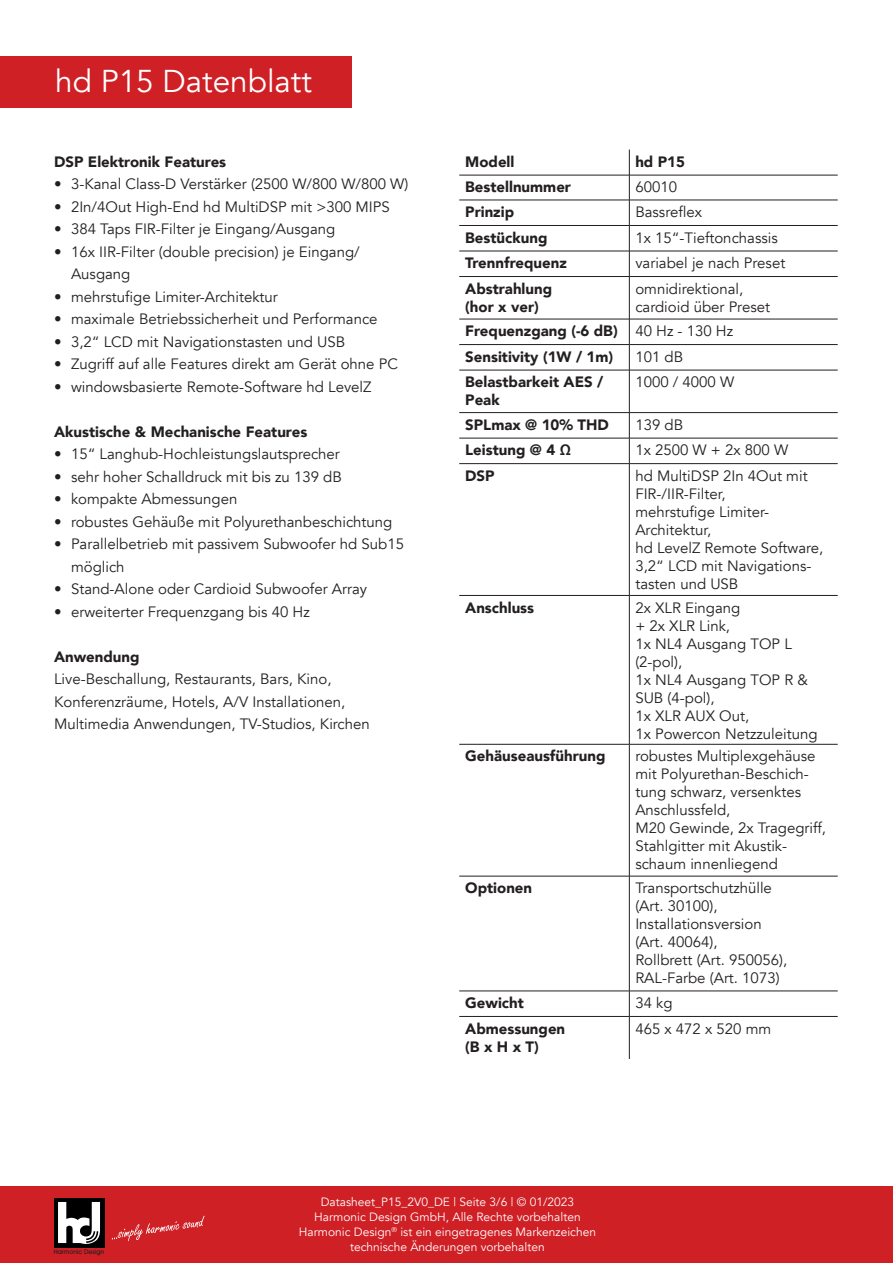
<style>
.page{position:relative;width:893px;height:1263px;background:#fff}
.page>*{position:absolute;margin:0;border:0;box-sizing:border-box;transform-origin:0 0}
.t1{font:31.5px "Avenir";color:#fff}
.t2{font:15px/18px "Avenir";color:#231f20}
.t3{font:900 15px/18px "Avenir";color:#231f20}
.t4{font:12px/15px "Avenir";color:#fff;text-align:center}
.t5{font:500 6.45px "Avant Garde IT Cby BT";color:#231f20}
.s1{font-weight:400}
</style>
<div class="page">
<div style="left:0;top:1186px;width:893px;height:77px;background:#cf2026"></div>
<div style="left:54px;top:1198px;width:50px;height:49px;background:#000001"></div>
<svg style="left:58px;top:1202px;width:42px;height:42px"></svg>
<svg style="left:112px;top:1216px;width:93px;height:25px"></svg>
<svg style="left:629px;top:150px;width:1px;height:126px"></svg>
<hr style="left:629px;top:277px;width:1px;height:42px;background:#231f20">
<svg style="left:629px;top:320px;width:1px;height:50px"></svg>
<hr style="left:629px;top:370px;width:1px;height:42px;background:#231f20">
<svg style="left:629px;top:413px;width:1px;height:50px"></svg>
<hr style="left:629px;top:464px;width:1px;height:131px;background:#231f20">
<hr style="left:629px;top:596px;width:1px;height:148px;background:#231f20">
<hr style="left:629px;top:744px;width:1px;height:132px;background:#231f20">
<hr style="left:629px;top:876px;width:1px;height:115px;background:#231f20">
<svg style="left:629px;top:992px;width:1px;height:24px"></svg>
<hr style="left:629px;top:1017px;width:1px;height:42px;background:#231f20">
<hr style="left:459px;top:200px;width:170px;height:1px;background:#231f20">
<hr style="left:629px;top:200px;width:209px;height:1px;background:#231f20">
<hr style="left:459px;top:344px;width:170px;height:1px;background:#231f20">
<hr style="left:629px;top:344px;width:209px;height:1px;background:#231f20">
<hr style="left:459px;top:438px;width:170px;height:1px;background:#231f20">
<hr style="left:629px;top:438px;width:209px;height:1px;background:#231f20">
<hr style="left:459px;top:463px;width:170px;height:1px;background:#231f20">
<hr style="left:629px;top:463px;width:209px;height:1px;background:#231f20">
<hr style="left:459px;top:595px;width:170px;height:1px;background:#231f20">
<hr style="left:629px;top:595px;width:209px;height:1px;background:#231f20">
<hr style="left:459px;top:744px;width:170px;height:1px;background:#231f20">
<hr style="left:629px;top:744px;width:209px;height:1px;background:#231f20">
<hr style="left:459px;top:876px;width:170px;height:1px;background:#231f20">
<hr style="left:629px;top:876px;width:209px;height:1px;background:#231f20">
<hr style="left:459px;top:991px;width:170px;height:1px;background:#231f20">
<hr style="left:629px;top:991px;width:209px;height:1px;background:#231f20">
<hr style="left:459px;top:1016px;width:170px;height:1px;background:#231f20">
<hr style="left:629px;top:1016px;width:209px;height:1px;background:#231f20">
<hr style="left:459px;top:175px;width:170px;height:1px;background:#231f20">
<hr style="left:629px;top:175px;width:209px;height:1px;background:#231f20">
<hr style="left:459px;top:225px;width:170px;height:1px;background:#231f20">
<hr style="left:629px;top:225px;width:209px;height:1px;background:#231f20">
<hr style="left:459px;top:251px;width:170px;height:1px;background:#231f20">
<hr style="left:629px;top:251px;width:209px;height:1px;background:#231f20">
<hr style="left:459px;top:276px;width:170px;height:1px;background:#231f20">
<hr style="left:629px;top:276px;width:209px;height:1px;background:#231f20">
<hr style="left:459px;top:319px;width:170px;height:1px;background:#231f20">
<hr style="left:629px;top:319px;width:209px;height:1px;background:#231f20">
<hr style="left:459px;top:370px;width:170px;height:1px;background:#231f20">
<hr style="left:629px;top:370px;width:209px;height:1px;background:#231f20">
<hr style="left:459px;top:412px;width:170px;height:1px;background:#231f20">
<hr style="left:629px;top:412px;width:209px;height:1px;background:#231f20">
<div style="left:0;top:57px;width:351px;height:51px;background:#cf2026"></div>
<h1 class="t1" style="left:55px;top:62px;width:258px">hd P15 Datenblatt</h1>
<p class="t3" style="left:54px;top:152px;width:174px">DSP Elektronik Features</p>
<p class="t2" style="left:54px;top:175px;width:356px">• 3-Kanal Class-D Verstärker (2500 W/800 W/800 W)</p>
<p class="t2" style="left:54px;top:198px;width:337px">• 2In/4Out High-End hd MultiDSP mit &gt;300 MIPS</p>
<p class="t2" style="left:54px;top:220px;width:283px">• 384 Taps FIR-Filter je Eingang/Ausgang</p>
<p class="t2" style="left:71px;top:240px;width:290px;line-height:22.5px;text-indent:-17px">• 16x IIR-Filter (double precision) je Eingang/<br>Ausgang</p>
<p class="t2" style="left:54px;top:288px;width:225px">• mehrstufige Limiter-Architektur</p>
<p class="t2" style="left:54px;top:310px;width:325px">• maximale Betriebssicherheit und Performance</p>
<p class="t2" style="left:54px;top:333px;width:293px">• 3,2“ LCD mit Navigationstasten und USB</p>
<p class="t2" style="left:54px;top:355px;width:345px">• Zugriff auf alle Features direkt am Gerät ohne PC</p>
<p class="t2" style="left:54px;top:378px;width:319px">• windowsbasierte Remote-Software hd LevelZ</p>
<p class="t3" style="left:54px;top:422px;width:255px">Akustische &amp; Mechanische Features</p>
<p class="t2" style="left:54px;top:445px;width:287px">• 15“ Langhub-Hochleistungslautsprecher</p>
<p class="t2" style="left:54px;top:468px;width:289px">• sehr hoher Schalldruck mit bis zu 139 dB</p>
<p class="t2" style="left:54px;top:490px;width:185px">• kompakte Abmessungen</p>
<p class="t2" style="left:54px;top:513px;width:340px">• robustes Gehäuße mit Polyurethanbeschichtung</p>
<p class="t2" style="left:71px;top:533px;width:335px;line-height:22.5px;text-indent:-17px">• Parallelbetrieb mit passivem Subwoofer hd Sub15 möglich</p>
<p class="t2" style="left:54px;top:580px;width:315px">• Stand-Alone oder Cardioid Subwoofer Array</p>
<p class="t2" style="left:54px;top:603px;width:257px">• erweiterter Frequenzgang bis 40 Hz</p>
<p class="t3" style="left:54px;top:647px;width:87px">Anwendung</p>
<p class="t2" style="left:54px;top:668px;width:317px;line-height:22.5px">Live-Beschallung, Restaurants, Bars, Kino,<br>Konferenzräume, Hotels, A/V Installationen,<br>Multimedia Anwendungen, TV-Studios, Kirchen</p>
<p class="t3" style="left:465px;top:152px;width:51px">Modell</p>
<p class="t3" style="left:635px;top:152px;width:51px">hd P15</p>
<p class="t3" style="left:465px;top:177px;width:107px">Bestellnummer</p>
<p class="t2" style="left:635px;top:178px;width:43px">60010</p>
<p class="t3" style="left:465px;top:202px;width:50px">Prinzip</p>
<p class="t2" style="left:635px;top:203px;width:68px">Bassreflex</p>
<p class="t3" style="left:465px;top:228px;width:84px">Bestückung</p>
<p class="t2" style="left:635px;top:229px;width:144px">1x 15“-Tieftonchassis</p>
<p class="t3" style="left:465px;top:253px;width:103px">Trennfrequenz</p>
<p class="t2" style="left:635px;top:254px;width:151px">variabel je nach Preset</p>
<p class="t3" style="left:465px;top:279px;width:88px">Abstrahlung (hor x ver)</p>
<p class="t2" style="left:635px;top:280px;width:136px">omnidirektional, cardioid über Preset</p>
<p class="t3" style="left:465px;top:318px;width:269px;line-height:25.5px">Frequenzgang (-6 dB) <span class="s1">40 Hz - 130 Hz<br></span>Sensitivity (1W / 1m)</p>
<p class="t2" style="left:635px;top:348px;width:49px">101 dB</p>
<p class="t3" style="left:465px;top:373px;width:140px">Belastbarkeit AES /<br>Peak</p>
<p class="t2" style="left:635px;top:373px;width:100px">1000 / 4000 W</p>
<p class="t3" style="left:465px;top:415px;width:145px">SPLmax @ 10% THD</p>
<p class="t2" style="left:635px;top:416px;width:49px">139 dB</p>
<p class="t3" style="left:465px;top:441px;width:107px">Leistung @ 4 Ω</p>
<p class="t2" style="left:635px;top:441px;width:154px">1x 2500 W + 2x 800 W</p>
<p class="t3" style="left:465px;top:466px;width:31px">DSP</p>
<p class="t2" style="left:635px;top:467px;width:190px">hd MultiDSP 2In 4Out mit<br>FIR-/IIR-Filter,<br>mehrstufige Limiter-<br>Architektur,<br>hd LevelZ Remote Software,<br>3,2“ LCD mit Navigations&shy;tasten und USB</p>
<p class="t3" style="left:465px;top:598px;width:70px">Anschluss</p>
<p class="t2" style="left:635px;top:599px;width:184px">2x XLR Eingang<br>+ 2x XLR Link,<br>1x NL4 Ausgang TOP L (2-pol),<br>1x NL4 Ausgang TOP R &amp;<br>SUB (4-pol),<br>1x XLR AUX Out,<br>1x Powercon Netzzuleitung</p>
<p class="t3" style="left:465px;top:747px;width:142px">Gehäuseausführung</p>
<p class="t2" style="left:635px;top:747px;width:192px">robustes Multiplexgehäuse mit Polyurethan-Beschich&shy;tung schwarz, versenktes<br>Anschlussfeld,<br>M20 Gewinde, 2x Tragegriff,<br>Stahlgitter mit Akustik&shy;schaum innenliegend</p>
<p class="t3" style="left:465px;top:879px;width:68px">Optionen</p>
<p class="t2" style="left:635px;top:879px;width:153px">Transportschutzhülle (Art. 30100),<br>Installationsversion (Art. 40064),<br>Rollbrett (Art. 950056),<br>RAL-Farbe (Art. 1073)</p>
<p class="t3" style="left:465px;top:993px;width:60px">Gewicht</p>
<p class="t2" style="left:635px;top:994px;width:39px">34 kg</p>
<p class="t3" style="left:465px;top:1019px;width:102px">Abmessungen (B x H x T)</p>
<p class="t2" style="left:635px;top:1020px;width:137px">465 x 472 x 520 mm</p>
<p class="t5" style="left:54px;top:1248px;width:52px">Harmonic Design</p>
<p class="t4" style="left:299px;top:1194px;width:299px">Datasheet_P15_2V0_DE | Seite 3/6 | © 01/2023<br>Harmonic Design GmbH, Alle Rechte vorbehalten Harmonic Design<sup>®</sup> ist ein eingetragenes Markenzeichen technische Änderungen vorbehalten</p>
</div>
